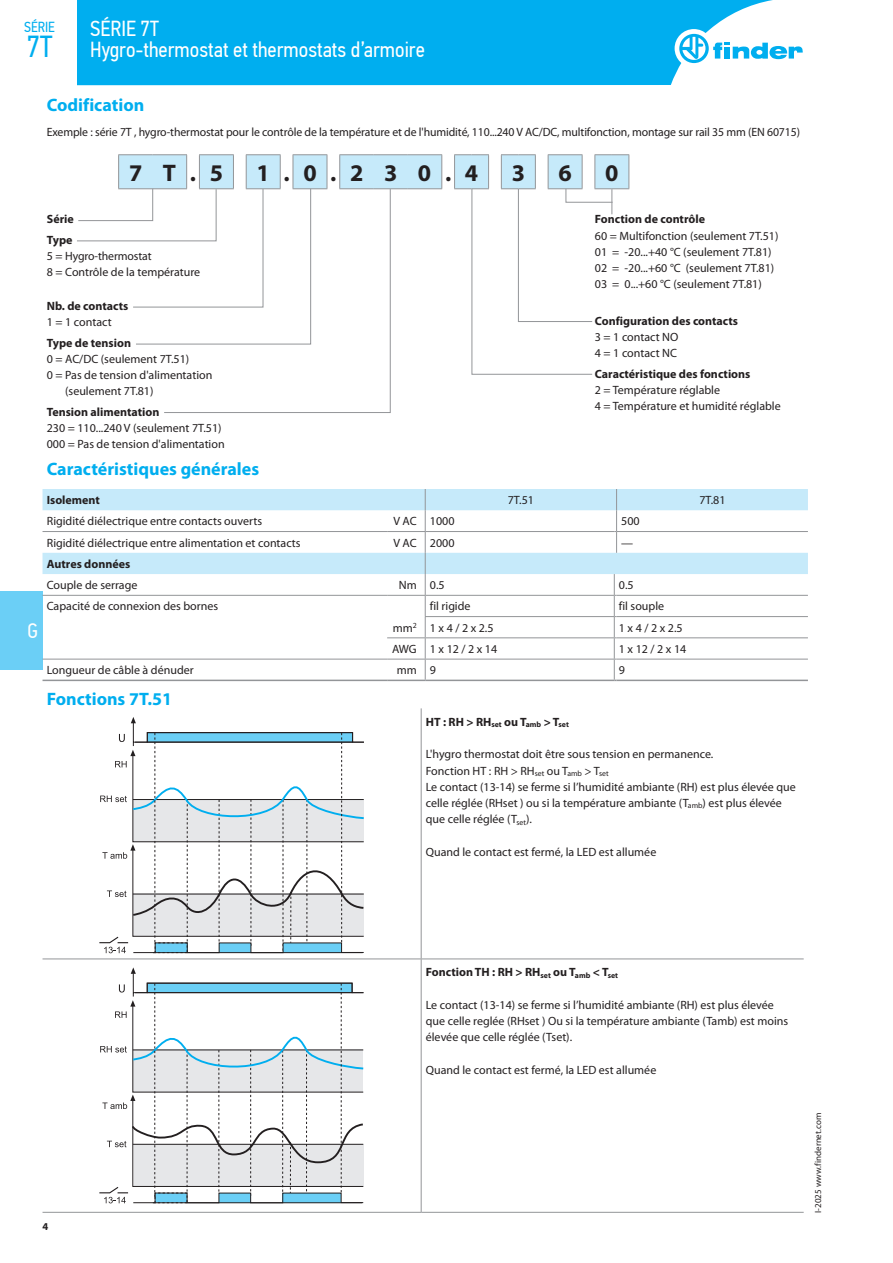
<style>
.page{position:relative;width:893px;height:1263px;background:#fff}
.page>*{position:absolute;margin:0;border:0;box-sizing:border-box;transform-origin:0 0}
.t1{font:30.3px "PF Din Text Cond Pro";color:#00aeef}
.Corpo_Bold{font:700 24px "Myriad Pro";color:#231f20}
.t2{font:21.75px/21px "PF Din Text Cond Pro";color:#fff}
.t3{font:21px "PF Din Text Cond Pro";color:#fff}
.Titolo_T2{font:700 18px "Myriad Pro";color:#00aeef}
.t4{font:14.55px "PF Din Text Cond Pro";color:#00aeef}
.Corpo{font:12px/16.2px "Myriad Pro";color:#231f20}
.Corpo_Centrato{font:12px/16.2px "Myriad Pro";color:#231f20}
.Corpo_Bold-2{font:700 12px "Myriad Pro";color:#231f20}
.Corpo_Centrato-2{font:700 12px "Myriad Pro";color:#231f20}
.Corpo_Bold-3{font:12px "Myriad Pro";color:#231f20}
.t5{font:700 10.5px "Myriad Pro";color:#231f20}
.t6{font:9px "Myriad Pro";color:#231f20}
</style>
<div class="page">
<div style="left:0;top:591px;width:43px;height:79px;background:#6bcff6"></div>
<svg style="left:43px;top:489px;width:765px;height:85px;fill:#c8eafa"></svg>
<hr style="left:43px;top:595px;width:344px;height:1px;background:#939598">
<hr style="left:387px;top:595px;width:38px;height:1px;background:#939598">
<hr style="left:425px;top:595px;width:189px;height:1px;background:#939598">
<hr style="left:617px;top:595px;width:191px;height:1px;background:#939598">
<hr style="left:425px;top:616px;width:189px;height:1px;background:#939598">
<hr style="left:617px;top:616px;width:191px;height:1px;background:#939598">
<hr style="left:43px;top:680px;width:344px;height:1px;background:#939598">
<hr style="left:387px;top:680px;width:38px;height:1px;background:#939598">
<hr style="left:425px;top:680px;width:189px;height:1px;background:#939598">
<hr style="left:617px;top:680px;width:191px;height:1px;background:#939598">
<hr style="left:43px;top:531px;width:344px;height:1px;background:#939598">
<hr style="left:387px;top:531px;width:38px;height:1px;background:#939598">
<hr style="left:425px;top:531px;width:189px;height:1px;background:#939598">
<hr style="left:617px;top:531px;width:191px;height:1px;background:#939598">
<hr style="left:387px;top:637px;width:38px;height:1px;background:#939598">
<hr style="left:425px;top:637px;width:189px;height:1px;background:#939598">
<hr style="left:617px;top:637px;width:191px;height:1px;background:#939598">
<svg style="left:614px;top:489px;width:3px;height:64px"></svg>
<hr style="left:43px;top:659px;width:344px;height:1px;background:#939598">
<hr style="left:387px;top:659px;width:38px;height:1px;background:#939598">
<hr style="left:425px;top:659px;width:189px;height:1px;background:#939598">
<hr style="left:617px;top:659px;width:191px;height:1px;background:#939598">
<svg style="left:425px;top:489px;width:1px;height:191px"></svg>
<svg style="left:614px;top:574px;width:3px;height:107px"></svg>
<hr style="left:421px;top:958px;width:383px;height:1px;background:#939598">
<hr style="left:421px;top:1212px;width:383px;height:1px;background:#939598">
<hr style="left:421px;top:708px;width:1px;height:250px;background:#939598">
<hr style="left:43px;top:958px;width:378px;height:1px;background:#939598">
<hr style="left:421px;top:959px;width:1px;height:253px;background:#939598">
<hr style="left:43px;top:1212px;width:378px;height:1px;background:#939598">
<svg style="left:99px;top:717px;width:265px;height:236px"></svg>
<svg style="left:99px;top:967px;width:265px;height:236px"></svg>
<svg style="left:164px;top:375px;width:227px;height:38px"></svg>
<svg style="left:77px;top:154px;width:552px;height:221px"></svg>
<div style="left:77px;top:0;width:696px;height:85px;background:#00aeef"></div>
<div style="left:675px;top:29px;width:38px;height:39px;background:#fff;border-radius:50%"></div>
<svg style="left:679px;top:34px;width:124px;height:29px"></svg>
<p class="t4" style="left:24px;top:19px;width:32px">SÉRIE</p>
<h1 class="t1" style="left:27px;top:28px;width:27px">7T</h1>
<h3 class="t2" style="left:90px;top:18px;width:336px">SÉRIE 7T<br>Hygro-thermostat et thermostats d’armoire</h3>
<p class="Titolo_T2" style="left:47px;top:93px;width:99px">Codification</p>
<p class="Corpo" style="left:47px;top:124px;width:755px">Exemple : série 7T , hygro-thermostat pour le contrôle de la température et de l'humidité, 110...240 V AC/DC, multifonction, montage sur rail 35 mm (EN 60715)</p>
<p class="Corpo_Bold" style="left:129px;top:157px;width:15px">7</p>
<p class="Corpo_Bold" style="left:163px;top:157px;width:15px">T</p>
<p class="Corpo_Bold" style="left:190px;top:157px;width:8px">.</p>
<p class="Corpo_Bold" style="left:210px;top:157px;width:15px">5</p>
<p class="Corpo_Bold" style="left:257px;top:157px;width:15px">1</p>
<p class="Corpo_Bold" style="left:283px;top:157px;width:8px">.</p>
<p class="Corpo_Bold" style="left:303px;top:157px;width:15px">0</p>
<p class="Corpo_Bold" style="left:330px;top:157px;width:8px">.</p>
<p class="Corpo_Bold" style="left:350px;top:157px;width:15px">2</p>
<p class="Corpo_Bold" style="left:384px;top:157px;width:15px">3</p>
<p class="Corpo_Bold" style="left:418px;top:157px;width:15px">0</p>
<p class="Corpo_Bold" style="left:445px;top:157px;width:8px">.</p>
<p class="Corpo_Bold" style="left:465px;top:157px;width:15px">4</p>
<p class="Corpo_Bold" style="left:512px;top:157px;width:15px">3</p>
<p class="Corpo_Bold" style="left:558px;top:157px;width:15px">6</p>
<p class="Corpo_Bold" style="left:605px;top:157px;width:15px">0</p>
<h3 class="t3" style="left:28px;top:619px;width:12px">G</h3>
<p class="Corpo_Bold-2" style="left:47px;top:211px;width:29px">Série</p>
<p class="Corpo_Bold-2" style="left:47px;top:232px;width:27px">Type</p>
<p class="Corpo" style="left:47px;top:248px;width:106px">5 = Hygro-thermostat</p>
<p class="Corpo" style="left:47px;top:264px;width:155px">8 = Contrôle de la température</p>
<p class="Corpo_Bold-2" style="left:47px;top:298px;width:83px">Nb. de contacts</p>
<p class="Corpo" style="left:47px;top:314px;width:66px">1 = 1 contact</p>
<p class="Corpo_Bold-2" style="left:47px;top:335px;width:86px">Type de tension</p>
<p class="Corpo" style="left:47px;top:351px;width:144px">0 = AC/DC (seulement 7T.51)</p>
<p class="Corpo" style="left:65px;top:367px;width:149px;text-indent:-18px">0 = Pas de tension d'alimentation (seulement 7T.81)</p>
<p class="Corpo_Bold-2" style="left:47px;top:404px;width:114px">Tension alimentation</p>
<p class="Corpo" style="left:47px;top:420px;width:176px">230 = 110...240 V (seulement 7T.51)</p>
<p class="Corpo" style="left:47px;top:436px;width:179px">000 = Pas de tension d'alimentation</p>
<p class="Corpo_Bold-2" style="left:595px;top:211px;width:112px">Fonction de contrôle</p>
<p class="Corpo_Bold-3" style="left:595px;top:228px;width:185px">60 = Multifonction (seulement 7T.51)</p>
<p class="Corpo" style="left:595px;top:243px;width:178px">01 = -20...+40 °C (seulement 7T.81)</p>
<p class="Corpo" style="left:595px;top:260px;width:181px">02 = -20...+60 °C (seulement 7T.81)</p>
<p class="Corpo" style="left:595px;top:276px;width:168px">03 = 0...+60 °C (seulement 7T.81)</p>
<p class="Corpo_Bold-2" style="left:595px;top:313px;width:145px">Configuration des contacts</p>
<p class="Corpo" style="left:595px;top:329px;width:85px">3 = 1 contact NO</p>
<p class="Corpo" style="left:595px;top:345px;width:84px">4 = 1 contact NC</p>
<p class="Corpo_Bold-2" style="left:595px;top:366px;width:157px">Caractéristique des fonctions</p>
<p class="Corpo" style="left:595px;top:381px;width:127px">2 = Température réglable</p>
<p class="Corpo" style="left:595px;top:398px;width:187px">4 = Température et humidité réglable</p>
<p class="Titolo_T2" style="left:47px;top:457px;width:214px">Caractéristiques générales</p>
<p class="Corpo_Bold-2" style="left:47px;top:492px;width:55px">Isolement</p>
<p class="Corpo_Bold-3" style="left:508px;top:493px;width:28px">7T.51</p>
<p class="Corpo_Bold-3" style="left:699px;top:493px;width:28px">7T.81</p>
<p class="Corpo" style="left:47px;top:513px;width:217px">Rigidité diélectrique entre contacts ouverts</p>
<p class="Corpo" style="left:393px;top:513px;width:25px">V AC</p>
<p class="Corpo" style="left:430px;top:513px;width:26px">1000</p>
<p class="Corpo" style="left:621px;top:513px;width:20px">500</p>
<p class="Corpo" style="left:47px;top:534px;width:255px">Rigidité diélectrique entre alimentation et contacts</p>
<p class="Corpo" style="left:393px;top:534px;width:25px">V AC</p>
<p class="Corpo" style="left:430px;top:534px;width:26px">2000</p>
<p class="Corpo_Centrato" style="left:621px;top:534px;width:13px">—</p>
<p class="Corpo_Bold-2" style="left:47px;top:556px;width:85px">Autres données</p>
<p class="Corpo" style="left:47px;top:577px;width:92px">Couple de serrage</p>
<p class="Corpo" style="left:399px;top:577px;width:20px">Nm</p>
<p class="Corpo" style="left:430px;top:577px;width:16px">0.5</p>
<p class="Corpo" style="left:619px;top:577px;width:16px">0.5</p>
<p class="Corpo" style="left:47px;top:598px;width:173px">Capacité de connexion des bornes</p>
<p class="Corpo" style="left:430px;top:598px;width:42px">fil rigide</p>
<p class="Corpo" style="left:619px;top:598px;width:47px">fil souple</p>
<p class="Corpo" style="left:393px;top:619px;width:26px">mm<sup>2</sup></p>
<p class="Corpo" style="left:430px;top:619px;width:65px">1 x 4 / 2 x 2.5</p>
<p class="Corpo" style="left:619px;top:619px;width:65px">1 x 4 / 2 x 2.5</p>
<p class="Corpo" style="left:392px;top:641px;width:26px">AWG</p>
<p class="Corpo" style="left:430px;top:641px;width:69px">1 x 12 / 2 x 14</p>
<p class="Corpo" style="left:619px;top:641px;width:69px">1 x 12 / 2 x 14</p>
<p class="Corpo" style="left:47px;top:662px;width:148px">Longueur de câble à dénuder</p>
<p class="Corpo" style="left:397px;top:662px;width:22px">mm</p>
<p class="Corpo" style="left:430px;top:662px;width:8px">9</p>
<p class="Corpo" style="left:619px;top:662px;width:8px">9</p>
<p class="Titolo_T2" style="left:47px;top:687px;width:127px">Fonctions 7T.51</p>
<p class="Corpo_Centrato-2" style="left:426px;top:714px;width:145px">HT : RH &gt; RH<sub>set</sub> ou T<sub>amb</sub> &gt; T<sub>set</sub></p>
<p class="Corpo_Centrato" style="left:426px;top:746px;width:289px">L'hygro thermostat doit être sous tension en permanence.<br>Fonction HT : RH &gt; RH<sub>set</sub> ou T<sub>amb</sub> &gt; T<sub>set</sub></p>
<p class="Corpo_Centrato" style="left:426px;top:778px;width:372px">Le contact (13-14) se ferme si l’humidité ambiante (RH) est plus élevée que celle réglée (RHset ) ou si la température ambiante (T<sub>amb</sub>) est plus élevée que celle réglée (T<sub>set</sub>).</p>
<p class="Corpo_Centrato" style="left:426px;top:843px;width:232px">Quand le contact est fermé, la LED est allumée</p>
<p class="t5" style="left:43px;top:1219px;width:7px">4</p>
<p class="Corpo_Centrato-2" style="left:426px;top:964px;width:194px">Fonction TH : RH &gt; RH<sub>set</sub> ou T<sub>amb</sub> &lt; T<sub>set</sub></p>
<p class="Corpo_Centrato" style="left:426px;top:996px;width:364px">Le contact (13-14) se ferme si l’humidité ambiante (RH) est plus élevée que celle reglée (RHset ) Ou si la température ambiante (Tamb) est moins élevée que celle réglée (Tset).</p>
<p class="Corpo_Centrato" style="left:426px;top:1061px;width:232px">Quand le contact est fermé, la LED est allumée</p>
<p class="t6" style="left:812px;top:1213px;width:101px;rotate:-90deg">I-2025 www.findernet.com</p>
</div>
